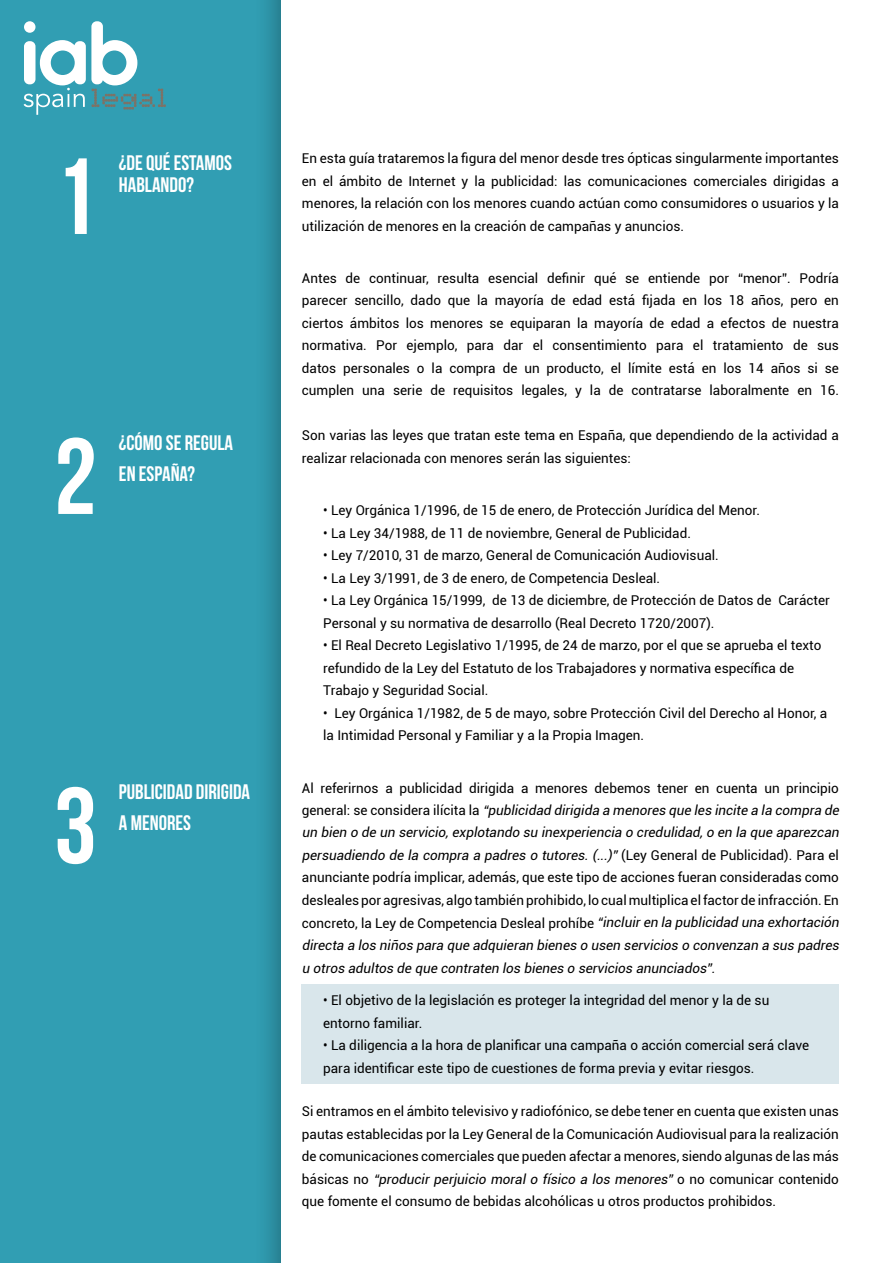
<style>
.page{position:relative;width:893px;height:1263px;background:#fff}
.page>*{position:absolute;margin:0;border:0;box-sizing:border-box;transform-origin:0 0}
.t1{font:108px "Bebas Neue";color:#fff}
.t2{font:21px/31px "Bebas Neue";color:#fff}
.t3{font:13.5px/22.5px "Roboto";color:#000}
.t4{font:italic 13.5px/22.5px "Roboto";color:#000}
.s1{font-style:normal}
.s2{font-style:italic}
</style>
<div class="page">
<div style="left:0;top:0;width:295px;height:1263px;background:#000;opacity:.39"></div>
<svg style="left:24px;top:21px;width:142px;height:94px"></svg>
<div style="left:302px;top:984px;width:537px;height:100px;background:#d9e6eb"></div>
<h1 class="t1" style="left:54px;top:137px;width:44px">1</h1>
<h2 class="t2" style="left:119px;top:151px;width:115px;line-height:22.5px">¿DE QUÉ ESTAMOS<br>HABLANDO?</h2>
<h1 class="t1" style="left:54px;top:417px;width:44px">2</h1>
<h2 class="t2" style="left:119px;top:427px;width:116px">¿CÓMO SE REGULA<br>EN ESPAÑA?</h2>
<h1 class="t1" style="left:54px;top:767px;width:44px">3</h1>
<h2 class="t2" style="left:119px;top:776px;width:133px">PUBLICIDAD DIRIGIDA<br>A MENORES</h2>
<p class="t3" style="left:302px;top:147px;width:539px;text-align:justify">En esta guía trataremos la figura del menor desde tres ópticas singularmente importantes en el ámbito de Internet y la publicidad: las comunicaciones comerciales dirigidas a menores, la relación con los menores cuando actúan como consumidores o usuarios y la utilización de menores en la creación de campañas y anuncios.</p>
<p class="t3" style="left:302px;top:266px;width:539px;text-align:justify">Antes de continuar, resulta esencial definir qué se entiende por “menor”. Podría parecer sencillo, dado que la mayoría de edad está fijada en los 18 años, pero en ciertos ámbitos los menores se equiparan la mayoría de edad a efectos de nuestra normativa. Por ejemplo, para dar el consentimiento para el tratamiento de sus datos personales o la compra de un producto, el límite está en los 14 años si se cumplen una serie de requisitos legales, y la de contratarse laboralmente en 16.</p>
<p class="t3" style="left:302px;top:424px;width:539px">Son varias las leyes que tratan este tema en España, que dependiendo de la actividad a realizar relacionada con menores serán las siguientes:</p>
<p class="t3" style="left:323px;top:499px;width:438px">• Ley Orgánica 1/1996, de 15 de enero, de Protección Jurídica del Menor.</p>
<p class="t3" style="left:323px;top:521px;width:369px">• La Ley 34/1988, de 11 de noviembre, General de Publicidad.</p>
<p class="t3" style="left:323px;top:544px;width:397px">• Ley 7/2010, 31 de marzo, General de Comunicación Audiovisual.</p>
<p class="t3" style="left:323px;top:566px;width:339px">• La Ley 3/1991, de 3 de enero, de Competencia Desleal.</p>
<p class="t3" style="left:323px;top:589px;width:508px">• La Ley Orgánica 15/1999, de 13 de diciembre, de Protección de Datos de Carácter<br>Personal y su normativa de desarrollo (Real Decreto 1720/2007).</p>
<p class="t3" style="left:323px;top:634px;width:500px">• El Real Decreto Legislativo 1/1995, de 24 de marzo, por el que se aprueba el texto refundido de la Ley del Estatuto de los Trabajadores y normativa específica de<br>Trabajo y Seguridad Social.</p>
<p class="t3" style="left:323px;top:701px;width:506px">• Ley Orgánica 1/1982, de 5 de mayo, sobre Protección Civil del Derecho al Honor, a la Intimidad Personal y Familiar y a la Propia Imagen.</p>
<p class="t4" style="left:302px;top:776px;width:542px"><span class="s1">Al referirnos a publicidad dirigida a menores debemos tener en cuenta un principio g e n e r a l : s e c o n s i d e r a i l íc i t a l a</span> “publicidad dirigida a menores que les incite a la compra de un bien o de un servicio,explotando su inexperiencia o credulidad,o en la que aparezcan persuadiendo de la compra a padres o tutores. (...)” <span class="s1">( L ey G e n e r a l d e P u b l i c i d a d ) . P a r a e l anunciante podría implicar, además, que este tipo de acciones fueran consideradas como desleales por agresivas, algo también prohibido, lo cual multiplica el factor de infracción. En concreto, la Ley de Competencia Desleal prohíbe</span> “incluiren la publicidad una exhortación directa a los niños para que adquieran bienes o usen servicios o convenzan a sus padres u otros adultos de que contraten los bienes o servicios anunciados”.</p>
<p class="t3" style="left:323px;top:989px;width:448px">• El objetivo de la legislación es proteger la integridad del menor y la de su entorno familiar.</p>
<p class="t3" style="left:323px;top:1034px;width:487px">• La diligencia a la hora de planificar una campaña o acción comercial será clave para identificar este tipo de cuestiones de forma previa y evitar riesgos.</p>
<p class="t3" style="left:302px;top:1099px;width:539px;text-align:justify">Si entramos en el ámbito televisivo y radiofónico, se debe tener en cuenta que existen unas pautas establecidas por la Ley General de la Comunicación Audiovisual para la realización de comunicaciones comerciales que pueden afectar a menores, siendo algunas de las más b á s i c a s n o <span class="s2">“producir perjuicio moral o físico a los menores”</span> o n o c o m u n i c a r c o n t e n i d o que fomente el consumo de bebidas alcohólicas u otros productos prohibidos.</p>
</div>
